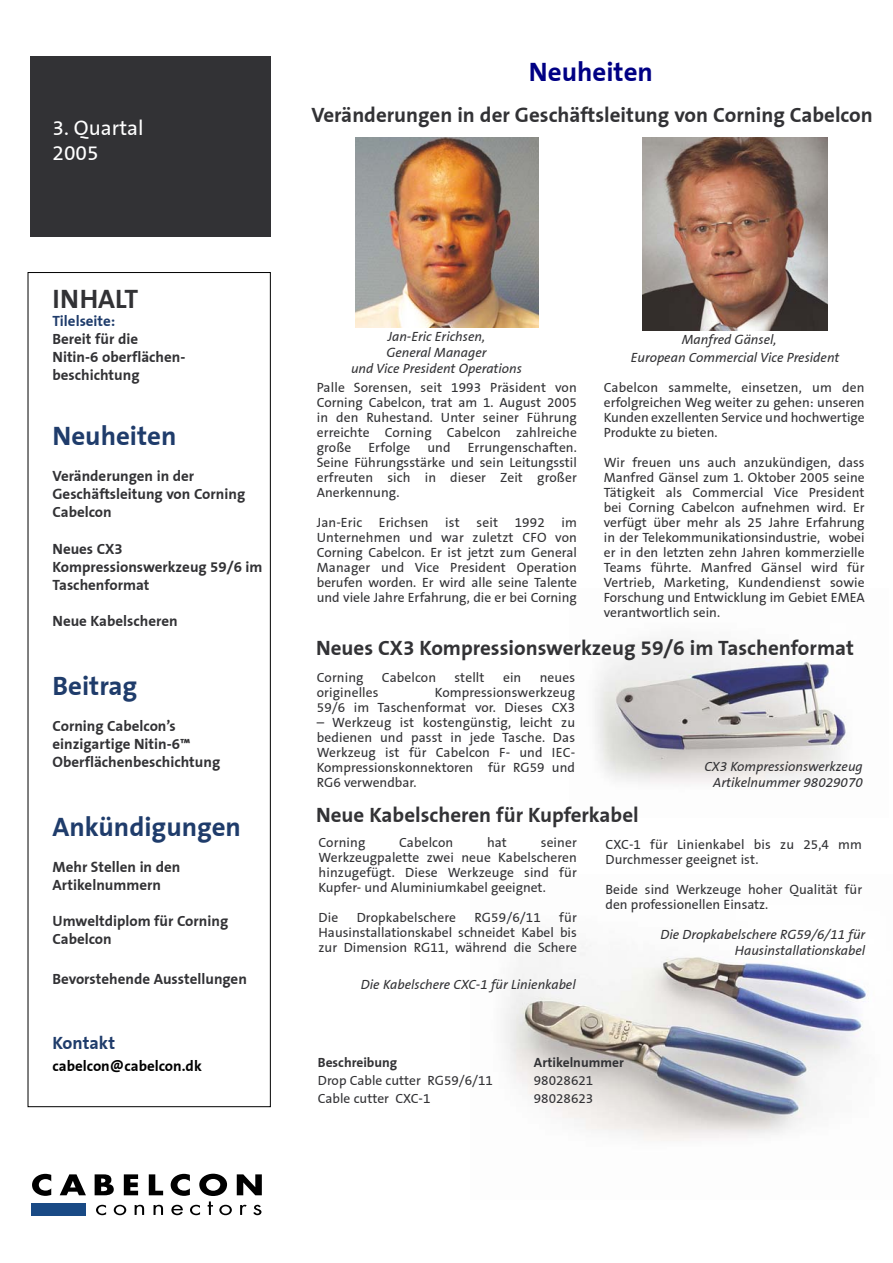
<style>
.page{position:relative;width:893px;height:1263px;background:#fff}
.page>*{position:absolute;margin:0;border:0;box-sizing:border-box;transform-origin:0 0}
.t1{font:700 27px "Corning Sans";color:#1f3c6b}
.t2{font:700 27px "Corning Sans";color:#000084}
.t3{font:700 27px "Corning Sans";color:#323235}
.t4{font:700 21px "Corning Sans";color:#323235}
.t5{font:21px/25.3px "Corning Sans";color:#fff}
.t6{font:700 18px "Corning Sans";color:#1f3c6b}
.t7{font:700 15px/18px "Corning Sans";color:#323235}
.t8{font:700 15px "Corning Sans";color:#000}
.t9{font:700 15px "Corning Sans";color:#1f3c6b}
.t10{font:13.5px/15px "Corning Sans";color:#323235;text-align:justify}
.t11{font:italic 13.5px/16.2px "Corning Sans";color:#323235;text-align:right}
.t12{font:700 13.5px "Corning Sans";color:#323235}
</style>
<div class="page">
<img style="left:504px;top:945px;width:365px;height:196px">
<img style="left:595px;top:637px;width:252px;height:147px">
<div style="left:28px;top:272px;width:243px;height:835px;border:1px solid #000"></div>
<div style="left:30px;top:57px;width:240px;height:180px;background:#323235"></div>
<div style="left:31px;top:1203px;width:54px;height:12px;background:#194a85"></div>
<svg style="left:96px;top:1205px;width:10px;height:10px"></svg>
<svg style="left:114px;top:1205px;width:12px;height:10px"></svg>
<svg style="left:135px;top:1205px;width:9px;height:10px"></svg>
<svg style="left:154px;top:1205px;width:9px;height:10px"></svg>
<svg style="left:32px;top:1174px;width:19px;height:22px"></svg>
<svg style="left:60px;top:1174px;width:26px;height:21px"></svg>
<svg style="left:95px;top:1174px;width:19px;height:21px"></svg>
<svg style="left:124px;top:1174px;width:14px;height:21px"></svg>
<svg style="left:149px;top:1174px;width:14px;height:21px"></svg>
<svg style="left:171px;top:1174px;width:91px;height:41px"></svg>
<img style="left:356px;top:137px;width:183px;height:190px">
<img style="left:643px;top:137px;width:184px;height:193px">
<h2 class="t5" style="left:53px;top:115px;width:93px">3. Quartal<br>2005</h2>
<h1 class="t2" style="left:529px;top:56px;width:126px">Neuheiten</h1>
<h2 class="t4" style="left:311px;top:102px;width:563px">Veränderungen in der Geschäftsleitung von Corning Cabelcon</h2>
<h1 class="t3" style="left:53px;top:283px;width:87px">INHALT</h1>
<p class="t9" style="left:53px;top:312px;width:64px">Tilelseite:</p>
<p class="t7" style="left:53px;top:330px;width:134px">Bereit für die<br>Nitin-6 oberflächen&shy;beschichtung</p>
<h1 class="t1" style="left:53px;top:420px;width:126px">Neuheiten</h1>
<p class="t7" style="left:53px;top:467px;width:194px">Veränderungen in der<br>Geschäftsleitung von Corning<br>Cabelcon</p>
<p class="t7" style="left:53px;top:540px;width:212px">Neues CX3<br>Kompressionswerkzeug 59/6 im<br>Taschenformat</p>
<p class="t7" style="left:53px;top:612px;width:127px">Neue Kabelscheren</p>
<h1 class="t1" style="left:53px;top:670px;width:86px">Beitrag</h1>
<p class="t7" style="left:53px;top:717px;width:169px">Corning Cabelcon’s einzigartige Nitin-6™<br>Oberflächenbeschichtung</p>
<h1 class="t1" style="left:53px;top:811px;width:190px">Ankündigungen</h1>
<p class="t7" style="left:53px;top:858px;width:129px">Mehr Stellen in den<br>Artikelnummern</p>
<p class="t7" style="left:53px;top:912px;width:177px">Umweltdiplom für Corning<br>Cabelcon</p>
<p class="t7" style="left:53px;top:970px;width:196px">Bevorstehende Ausstellungen</p>
<h3 class="t6" style="left:53px;top:1032px;width:64px">Kontakt</h3>
<p class="t8" style="left:53px;top:1057px;width:151px">cabelcon@cabelcon.dk</p>
<p class="t11" style="left:351px;top:328px;width:172px;text-align:center">Jan-Eric Erichsen,<br>General Manager<br>und Vice President Operations</p>
<p class="t11" style="left:631px;top:330px;width:210px;line-height:18px;text-align:left;text-indent:51px">Manfred Gänsel,<br>European Commercial Vice President</p>
<p class="t10" style="left:317px;top:380px;width:262px">Palle Sorensen, seit 1993 Präsident von Corning Cabelcon, trat am 1. August 2005 in den Ruhestand. Unter seiner Führung erreichte Corning Cabelcon zahlreiche große</p>
<p class="t10" style="left:604px;top:380px;width:262px">Cabelcon sammelte, einsetzen, um den erfolgreichen Weg weiter zu gehen: unseren Kunden exzellenten Service und hochwertige Produkte zu bieten.</p>
<p class="t10" style="left:604px;top:455px;width:262px">Wir freuen uns auch anzukündigen, dass Manfred Gänsel zum 1. Oktober 2005 seine Tätigkeit als Commercial Vice President bei Corning Cabelcon aufnehmen wird. Er verfügt über mehr als 25 Jahre Erfahrung in der Telekommunikationsindustrie, wobei er in den letzten zehn Jahren kommerzielle Teams führte. Manfred Gänsel wird für Vertrieb, Marketing, Kundendienst sowie Forschung und Entwicklung im Gebiet EMEA verantwortlich sein.</p>
<p class="t10" style="left:317px;top:440px;width:262px;text-indent:151px">Errungenschaften.<br>Seine Führungsstärke und sein Leitungsstil erfreuten sich in dieser Zeit großer Anerkennung.</p>
<p class="t10" style="left:317px;top:515px;width:262px">Jan-Eric Erichsen ist seit 1992 im Unternehmen und war zuletzt CFO von Corning Cabelcon. Er ist jetzt zum General Manager und Vice President Operation berufen worden. Er wird alle seine Talente und viele Jahre Erfahrung, die er bei Corning</p>
<p class="t10" style="left:368px;top:440px;width:43px">Erfolge</p>
<p class="t10" style="left:427px;top:440px;width:25px">und</p>
<h2 class="t4" style="left:316px;top:635px;width:539px">Neues CX3 Kompressionswerkzeug 59/6 im Taschenformat</h2>
<p class="t10" style="left:317px;top:670px;width:48px">Corning</p>
<p class="t10" style="left:382px;top:670px;width:56px">Cabelcon</p>
<p class="t10" style="left:454px;top:670px;width:32px">stellt</p>
<p class="t10" style="left:503px;top:670px;width:20px">ein</p>
<p class="t10" style="left:540px;top:670px;width:37px">neues</p>
<p class="t10" style="left:317px;top:685px;width:63px">originelles</p>
<p class="t10" style="left:317px;top:685px;width:260px;text-align:right">Kompressionswerkzeug<br>59/6 im Taschenformat vor. Dieses CX3</p>
<p class="t10" style="left:317px;top:715px;width:260px">– Werkzeug ist kostengünstig, leicht zu bedienen und passt in jede Tasche. Das Werkzeug ist für Cabelcon F- und IEC-Kompressionskonnektoren für RG59 und RG6 verwendbar.</p>
<h2 class="t4" style="left:316px;top:803px;width:324px">Neue Kabelscheren für Kupferkabel</h2>
<p class="t11" style="left:704px;top:758px;width:160px">CX3 Kompressionswerkzeug<br>Artikelnummer 98029070</p>
<p class="t10" style="left:319px;top:835px;width:48px">Corning</p>
<p class="t10" style="left:399px;top:835px;width:56px">Cabelcon</p>
<p class="t10" style="left:487px;top:835px;width:21px">hat</p>
<p class="t10" style="left:319px;top:835px;width:260px;text-indent:222px">seiner Werkzeugpalette zwei neue Kabelscheren hinzugefügt. Diese Werkzeuge sind für Kupfer- und Aluminiumkabel geeignet.</p>
<p class="t10" style="left:319px;top:910px;width:21px">Die</p>
<p class="t10" style="left:357px;top:910px;width:101px">Dropkabelschere</p>
<p class="t10" style="left:474px;top:910px;width:68px">RG59/6/11</p>
<p class="t10" style="left:319px;top:910px;width:260px;text-indent:241px">für Hausinstallationskabel schneidet Kabel bis zur Dimension RG11, während die Schere</p>
<p class="t11" style="left:361px;top:977px;width:216px">Die Kabelschere CXC-1 für Linienkabel</p>
<p class="t10" style="left:606px;top:837px;width:258px">CXC-1 für Linienkabel bis zu 25,4 mm<br>Durchmesser geeignet ist.</p>
<p class="t10" style="left:606px;top:882px;width:258px">Beide sind Werkzeuge hoher Qualität für den professionellen Einsatz.</p>
<p class="t11" style="left:660px;top:926px;width:206px">Die Dropkabelschere RG59/6/11 für<br>Hausinstallationskabel</p>
<p class="t12" style="left:318px;top:1055px;width:81px">Beschreibung</p>
<p class="t12" style="left:534px;top:1055px;width:91px">Artikelnummer</p>
<p class="t10" style="left:318px;top:1073px;width:177px">Drop Cable cutter RG59/6/11</p>
<p class="t10" style="left:534px;top:1073px;width:61px">98028621</p>
<p class="t10" style="left:318px;top:1091px;width:114px">Cable cutter CXC-1</p>
<p class="t10" style="left:534px;top:1091px;width:61px">98028623</p>
</div>
